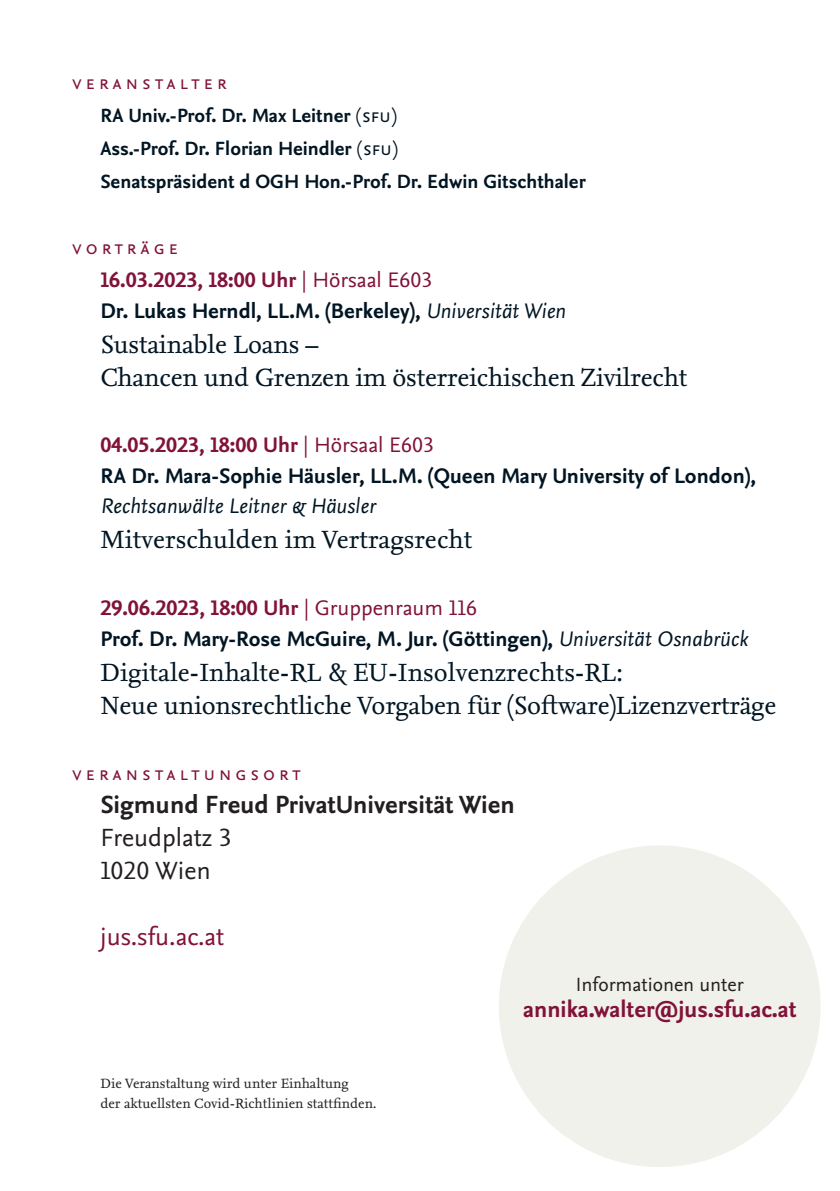
<style>
.page{position:relative;width:840px;height:1191px;background:#fff}
.page>*{position:absolute;margin:0;border:0;box-sizing:border-box;transform-origin:0 0}
.t1{font:26px "Nexus Serif Pro";letter-spacing:-.01em;color:#001523}
.t2{font:700 26px "Nexus Sans Pro";color:#231f20}
.t3{font:26px "Nexus Sans Pro";color:#231f20}
.t4{font:26px "Nexus Sans Pro";color:#81123a}
.t5{font:700 24px "Nexus Sans Pro";color:#81123a}
.t6{font:700 22px/30px "Nexus Sans Pro";color:#001523}
.t7{font:700 22px "Nexus Sans Pro";color:#81123a}
.t8{font:700 20px "Nexus Sans Pro";color:#001523}
.t9{font:20px "Nexus Sans Pro";letter-spacing:.2em;color:#81123a}
.t10{font:20px "Nexus Sans Pro";color:#231f20}
.t11{font:14px "Nexus Serif Pro";color:#231f20}
.s1{font-weight:400}
.s2{font-weight:400;font-style:italic}
</style>
<div class="page">
<div style="left:498px;top:845px;width:322px;height:322px;background:#f0f1ea;border-radius:50%"></div>
<p class="t9" style="left:72px;top:68px;width:156px">Veranstalter</p>
<p class="t8" style="left:100px;top:101px;width:298px">RA Univ.-Prof. Dr. Max Leitner <span class="s1">(SFU)</span></p>
<p class="t8" style="left:100px;top:134px;width:299px">Ass.-Prof. Dr. Florian Heindler <span class="s1">(SFU)</span></p>
<p class="t8" style="left:100px;top:167px;width:486px">Senatspräsident d OGH Hon.-Prof. Dr. Edwin Gitschthaler</p>
<p class="t9" style="left:72px;top:233px;width:107px">Vorträge</p>
<p class="t7" style="left:100px;top:264px;width:333px">16.03.2023, 18:00 Uhr <span class="s1">| Hörsaal E603</span></p>
<p class="t6" style="left:100px;top:295px;width:466px">Dr. Lukas Herndl, LL.M. (Berkeley), <span class="s2">Universität Wien</span></p>
<p class="t1" style="left:100px;top:326px;width:219px">Sustainable Loans –</p>
<p class="t1" style="left:100px;top:359px;width:588px">Chancen und Grenzen im österreichischen Zivilrecht</p>
<p class="t7" style="left:100px;top:429px;width:335px">04.05.2023, 18:00 Uhr <span class="s1">| Hörsaal E603</span></p>
<p class="t6" style="left:100px;top:460px;width:656px">RA Dr. Mara-Sophie Häusler, LL.M. (Queen Mary University of London),<br><span class="s2">Rechtsanwälte Leitner &amp; Häusler</span></p>
<p class="t1" style="left:100px;top:521px;width:373px">Mitverschulden im Vertragsrecht</p>
<p class="t7" style="left:100px;top:591px;width:378px">29.06.2023, 18:00 Uhr <span class="s1">| Gruppenraum 116</span></p>
<p class="t6" style="left:100px;top:622px;width:648px">Prof. Dr. Mary-Rose McGuire, M. Jur. (Göttingen), <span class="s2">Universität Osnabrück</span></p>
<p class="t1" style="left:100px;top:653px;width:523px">Digitale-Inhalte-RL &amp; EU-Insolvenzrechts-RL:</p>
<p class="t1" style="left:100px;top:686px;width:677px">Neue unionsrechtliche Vorgaben für (Software)Lizenzverträge</p>
<p class="t9" style="left:72px;top:758px;width:230px">Veranstaltu ngsort</p>
<p class="t2" style="left:100px;top:784px;width:415px">Sigmund Freud PrivatUniversität Wien</p>
<p class="t3" style="left:100px;top:817px;width:133px">Freudplatz 3</p>
<p class="t3" style="left:100px;top:850px;width:112px">1020 Wien</p>
<p class="t4" style="left:100px;top:916px;width:125px">jus.sfu.ac.at</p>
<p class="t11" style="left:100px;top:1073px;width:250px">Die Veranstaltung wird unter Einhaltung</p>
<p class="t11" style="left:100px;top:1093px;width:277px">der aktuellsten Covid-Richtlinien stattfinden.</p>
<p class="t10" style="left:575px;top:969px;width:169px">Informationen unter</p>
<p class="t5" style="left:523px;top:991px;width:275px">annika.walter@jus.sfu.ac.at</p>
</div>
